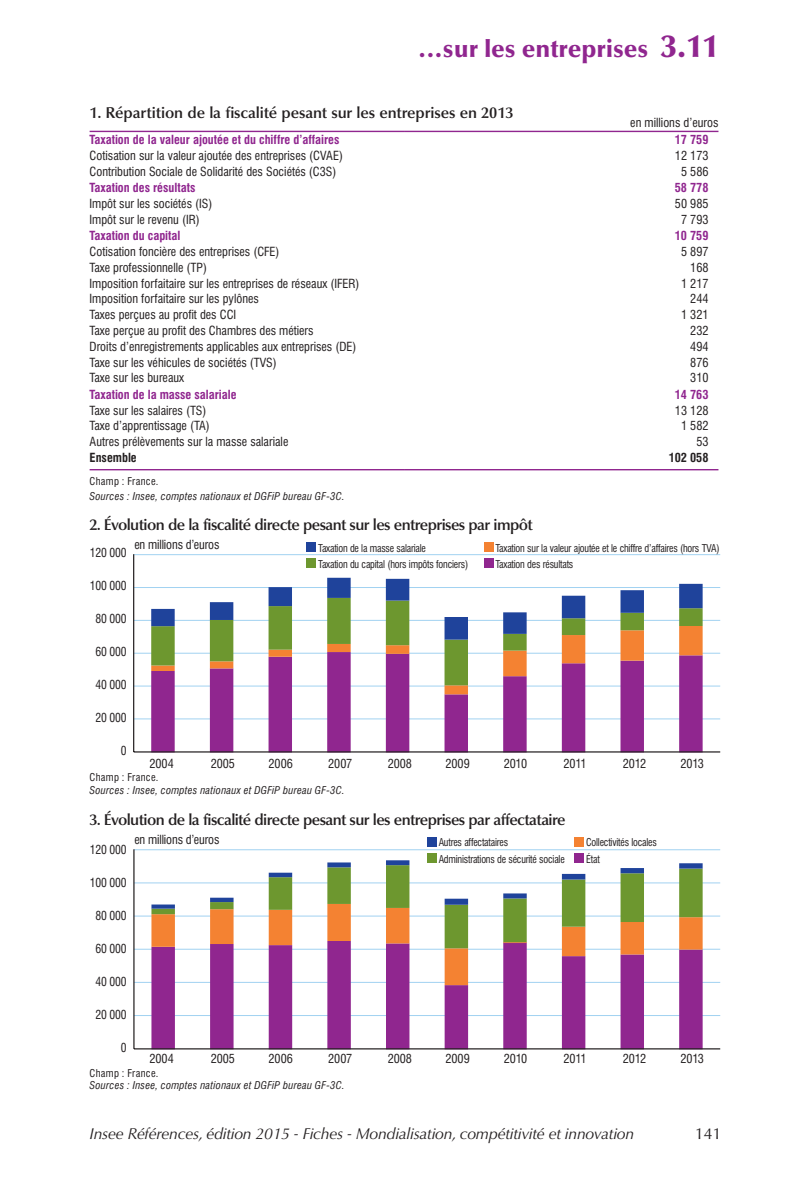
<style>
.page{position:relative;width:794px;height:1191px;background:#fff}
.page>*{position:absolute;margin:0;border:0;box-sizing:border-box;transform-origin:0 0}
.t1{font:900 24.5px "Optima";color:#90268f}
.t2{font:600 15.75px "Optima";letter-spacing:-.04em;color:#231f20}
.t3{font:italic 15.75px "Optima";letter-spacing:-.015em;color:#231f20}
.t4{font:600 15.75px "Optima";letter-spacing:-.01em;color:#231f20}
.t5{font:15.75px "Optima";color:#231f20}
.t6{font:condensed 12.25px "Swiss 721 BT";color:#231f20}
.t7{font:700 condensed 12.25px "Swiss 721 BT";color:#90268f}
.t8{font:condensed 12.25px "Swiss 721 BT";color:#231f20;scale:.95 1}
.t9{font:700 condensed 12.25px "Swiss 721 BT";color:#231f20}
.t10{font:condensed 10.5px/16.3px "Swiss 721 BT";letter-spacing:-.02em;color:#231f20;scale:.95 1}
.t11{font:italic condensed 10.5px "Swiss 721 BT";letter-spacing:.025em;color:#231f20}
.t12{font:condensed 10.5px "Swiss 721 BT";letter-spacing:.025em;color:#231f20}
.s1{font-size:31.5px}
</style>
<div class="page">
<hr style="left:90px;top:469px;width:314px;height:1px;background:#90268f">
<hr style="left:404px;top:469px;width:314px;height:1px;background:#90268f">
<hr style="left:90px;top:131px;width:314px;height:1px;background:#90268f">
<hr style="left:404px;top:131px;width:314px;height:1px;background:#90268f">
<hr style="left:134px;top:554px;width:586px;height:1px;background:#a1d2f1">
<hr style="left:134px;top:587px;width:586px;height:1px;background:#a1d2f1">
<hr style="left:134px;top:620px;width:586px;height:1px;background:#a1d2f1">
<hr style="left:134px;top:653px;width:586px;height:1px;background:#a1d2f1">
<hr style="left:134px;top:686px;width:586px;height:1px;background:#a1d2f1">
<hr style="left:134px;top:718px;width:586px;height:1px;background:#a1d2f1">
<svg style="left:151px;top:694px;width:551px;height:57px"></svg>
<svg style="left:151px;top:578px;width:551px;height:116px"></svg>
<hr style="left:133px;top:554px;width:1px;height:198px;background:#231f20">
<hr style="left:134px;top:751px;width:586px;height:1px;background:#231f20">
<div style="left:307px;top:542px;width:9px;height:9px;background:#1f439b"></div>
<div style="left:307px;top:559px;width:9px;height:9px;background:#6d972f"></div>
<div style="left:427px;top:837px;width:9px;height:9px;background:#1f439b"></div>
<div style="left:427px;top:853px;width:9px;height:9px;background:#6d972f"></div>
<div style="left:484px;top:542px;width:9px;height:9px;background:#f48232"></div>
<div style="left:484px;top:559px;width:9px;height:9px;background:#90268f"></div>
<div style="left:574px;top:837px;width:9px;height:9px;background:#f48232"></div>
<div style="left:574px;top:853px;width:9px;height:9px;background:#90268f"></div>
<hr style="left:134px;top:849px;width:586px;height:1px;background:#a1d2f1">
<hr style="left:134px;top:882px;width:586px;height:1px;background:#a1d2f1">
<hr style="left:134px;top:916px;width:586px;height:1px;background:#a1d2f1">
<hr style="left:134px;top:949px;width:586px;height:1px;background:#a1d2f1">
<hr style="left:134px;top:982px;width:586px;height:1px;background:#a1d2f1">
<hr style="left:134px;top:1015px;width:586px;height:1px;background:#a1d2f1">
<svg style="left:151px;top:985px;width:551px;height:63px"></svg>
<svg style="left:151px;top:948px;width:551px;height:37px"></svg>
<svg style="left:151px;top:908px;width:551px;height:40px"></svg>
<svg style="left:151px;top:860px;width:551px;height:48px"></svg>
<hr style="left:133px;top:849px;width:1px;height:200px;background:#231f20">
<hr style="left:134px;top:1048px;width:586px;height:1px;background:#231f20">
<h1 class="t1" style="left:418px;top:34px;width:301px">...sur les entreprises <span class="s1">3.11</span></h1>
<p class="t4" style="left:90px;top:104px;width:425px">1. Répartition de la fiscalité pesant sur les entreprises en 2013</p>
<p class="t6" style="left:630px;top:116px;width:90px">en millions d’euros</p>
<p class="t7" style="left:90px;top:133px;width:251px">Taxation de la valeur ajoutée et du chiffre d’affaires</p>
<p class="t7" style="left:674px;top:133px;width:35px">17 759</p>
<p class="t6" style="left:90px;top:148px;width:255px">Cotisation sur la valeur ajoutée des entreprises (CVAE)</p>
<p class="t6" style="left:674px;top:148px;width:35px">12 173</p>
<p class="t6" style="left:90px;top:164px;width:248px">Contribution Sociale de Solidarité des Sociétés (C3S)</p>
<p class="t6" style="left:680px;top:164px;width:29px">5 586</p>
<p class="t7" style="left:90px;top:181px;width:107px">Taxation des résultats</p>
<p class="t7" style="left:674px;top:181px;width:35px">58 778</p>
<p class="t6" style="left:90px;top:196px;width:124px">Impôt sur les sociétés (IS)</p>
<p class="t6" style="left:674px;top:196px;width:35px">50 985</p>
<p class="t6" style="left:90px;top:212px;width:112px">Impôt sur le revenu (IR)</p>
<p class="t6" style="left:680px;top:212px;width:29px">7 793</p>
<p class="t7" style="left:90px;top:228px;width:92px">Taxation du capital</p>
<p class="t7" style="left:674px;top:228px;width:35px">10 759</p>
<p class="t6" style="left:90px;top:244px;width:191px">Cotisation foncière des entreprises (CFE)</p>
<p class="t6" style="left:680px;top:244px;width:29px">5 897</p>
<p class="t6" style="left:90px;top:260px;width:119px">Taxe professionnelle (TP)</p>
<p class="t6" style="left:690px;top:260px;width:20px">168</p>
<p class="t6" style="left:90px;top:276px;width:271px">Imposition forfaitaire sur les entreprises de réseaux (IFER)</p>
<p class="t6" style="left:680px;top:276px;width:29px">1 217</p>
<p class="t6" style="left:90px;top:292px;width:171px">Imposition forfaitaire sur les pylônes</p>
<p class="t6" style="left:690px;top:292px;width:20px">244</p>
<p class="t6" style="left:90px;top:307px;width:148px">Taxes perçues au profit des CCI</p>
<p class="t6" style="left:680px;top:307px;width:29px">1 321</p>
<p class="t6" style="left:90px;top:323px;width:225px">Taxe perçue au profit des Chambres des métiers</p>
<p class="t6" style="left:690px;top:323px;width:20px">232</p>
<p class="t6" style="left:90px;top:339px;width:268px">Droits d’enregistrements applicables aux entreprises (DE)</p>
<p class="t6" style="left:690px;top:339px;width:20px">494</p>
<p class="t6" style="left:90px;top:355px;width:188px">Taxe sur les véhicules de sociétés (TVS)</p>
<p class="t6" style="left:690px;top:355px;width:20px">876</p>
<p class="t6" style="left:90px;top:371px;width:96px">Taxe sur les bureaux</p>
<p class="t6" style="left:690px;top:371px;width:20px">310</p>
<p class="t7" style="left:90px;top:387px;width:148px">Taxation de la masse salariale</p>
<p class="t7" style="left:674px;top:387px;width:35px">14 763</p>
<p class="t6" style="left:90px;top:403px;width:118px">Taxe sur les salaires (TS)</p>
<p class="t6" style="left:674px;top:403px;width:35px">13 128</p>
<p class="t6" style="left:90px;top:418px;width:121px">Taxe d’apprentissage (TA)</p>
<p class="t6" style="left:680px;top:418px;width:29px">1 582</p>
<p class="t6" style="left:90px;top:434px;width:200px">Autres prélèvements sur la masse salariale</p>
<p class="t6" style="left:696px;top:434px;width:14px">53</p>
<p class="t9" style="left:90px;top:450px;width:49px">Ensemble</p>
<p class="t9" style="left:668px;top:450px;width:41px">102 058</p>
<p class="t12" style="left:90px;top:475px;width:70px">Champ : France.</p>
<p class="t11" style="left:90px;top:490px;width:256px">Sources : Insee, comptes nationaux et DGFiP bureau GF-3C.</p>
<p class="t2" style="left:89px;top:516px;width:444px">2. Évolution de la fiscalité directe pesant sur les entreprises par impôt</p>
<p class="t8" style="left:90px;top:546px;width:40px">120 000</p>
<p class="t8" style="left:90px;top:578px;width:40px">100 000</p>
<p class="t8" style="left:95px;top:611px;width:34px">80 000</p>
<p class="t8" style="left:95px;top:644px;width:34px">60 000</p>
<p class="t8" style="left:95px;top:677px;width:34px">40 000</p>
<p class="t8" style="left:95px;top:710px;width:34px">20 000</p>
<p class="t8" style="left:121px;top:743px;width:8px">0</p>
<p class="t6" style="left:134px;top:537px;width:87px">en millions d’euros</p>
<p class="t10" style="left:318px;top:540px;width:159px">Taxation de la masse salariale<br>Taxation du capital (hors impôts fonciers)</p>
<p class="t10" style="left:495px;top:540px;width:237px">Taxation sur la valeur ajoutée et le chiffre d’affaires (hors TVA)<br>Taxation des résultats</p>
<p class="t6" style="left:149px;top:756px;width:26px">2004</p>
<p class="t6" style="left:211px;top:756px;width:26px">2005</p>
<p class="t6" style="left:268px;top:756px;width:26px">2006</p>
<p class="t6" style="left:328px;top:756px;width:26px">2007</p>
<p class="t6" style="left:387px;top:756px;width:26px">2008</p>
<p class="t6" style="left:445px;top:756px;width:26px">2009</p>
<p class="t6" style="left:503px;top:756px;width:25px">2010</p>
<p class="t6" style="left:563px;top:756px;width:25px">2011</p>
<p class="t6" style="left:622px;top:756px;width:25px">2012</p>
<p class="t6" style="left:680px;top:756px;width:25px">2013</p>
<p class="t12" style="left:90px;top:771px;width:70px">Champ : France.</p>
<p class="t11" style="left:90px;top:783px;width:256px">Sources : Insee, comptes nationaux et DGFiP bureau GF-3C.</p>
<p class="t2" style="left:89px;top:810px;width:477px">3. Évolution de la fiscalité directe pesant sur les entreprises par affectataire</p>
<p class="t8" style="left:90px;top:842px;width:40px">120 000</p>
<p class="t8" style="left:90px;top:875px;width:40px">100 000</p>
<p class="t8" style="left:95px;top:908px;width:34px">80 000</p>
<p class="t8" style="left:95px;top:941px;width:34px">60 000</p>
<p class="t8" style="left:95px;top:974px;width:34px">40 000</p>
<p class="t8" style="left:95px;top:1007px;width:34px">20 000</p>
<p class="t8" style="left:121px;top:1040px;width:8px">0</p>
<p class="t6" style="left:134px;top:832px;width:87px">en millions d’euros</p>
<p class="t10" style="left:438px;top:834px;width:134px">Autres affectataires<br>Administrations de sécurité sociale</p>
<p class="t10" style="left:586px;top:834px;width:76px">Collectivités locales<br>État</p>
<p class="t6" style="left:149px;top:1051px;width:26px">2004</p>
<p class="t6" style="left:211px;top:1051px;width:26px">2005</p>
<p class="t6" style="left:268px;top:1051px;width:26px">2006</p>
<p class="t6" style="left:328px;top:1051px;width:26px">2007</p>
<p class="t6" style="left:387px;top:1051px;width:26px">2008</p>
<p class="t6" style="left:445px;top:1051px;width:26px">2009</p>
<p class="t6" style="left:503px;top:1051px;width:25px">2010</p>
<p class="t6" style="left:563px;top:1051px;width:25px">2011</p>
<p class="t6" style="left:622px;top:1051px;width:25px">2012</p>
<p class="t6" style="left:680px;top:1051px;width:25px">2013</p>
<p class="t12" style="left:90px;top:1066px;width:70px">Champ : France.</p>
<p class="t11" style="left:90px;top:1079px;width:256px">Sources : Insee, comptes nationaux et DGFiP bureau GF-3C.</p>
<p class="t3" style="left:90px;top:1124px;width:546px">Insee Références, édition 2015 - Fiches - Mondialisation, compétitivité et innovation</p>
<p class="t5" style="left:694px;top:1124px;width:28px">141</p>
</div>
